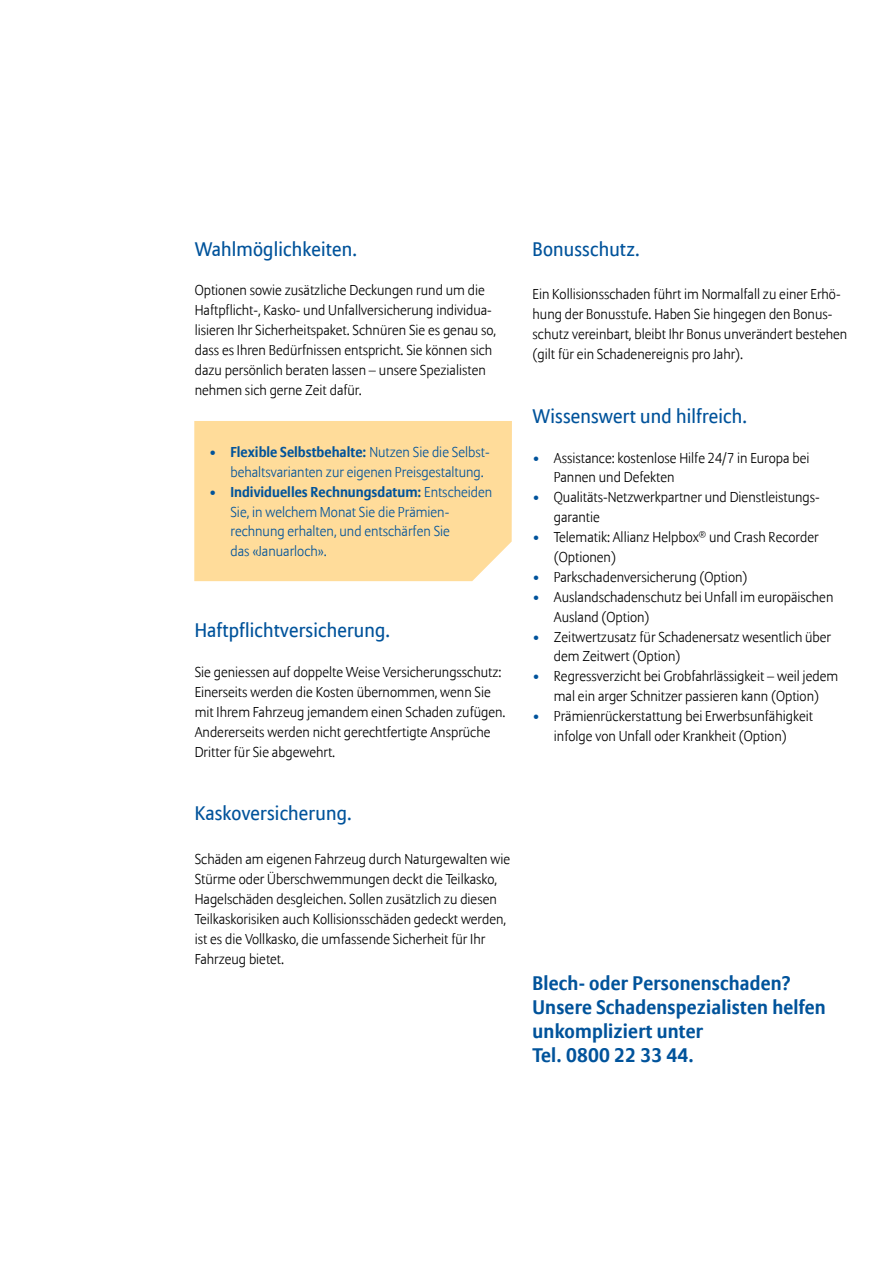
<style>
.page{position:relative;width:893px;height:1263px;background:#fff}
.page>*{position:absolute;margin:0;border:0;box-sizing:border-box;transform-origin:0 0}
.t1{font:19.5px "Allianz Sans";letter-spacing:.01em;color:#00539b}
.t2{font:700 19.5px/24px "Allianz Sans";letter-spacing:.01em;color:#00539b}
.t3{font:300 14.25px/20px "Allianz Sans";color:#000}
.t4{font:300 14.25px/20px "Allianz Sans";color:#00539b}
.s1{font-weight:700}
.s2{color:#00539b}
</style>
<div class="page">
<div style="left:194px;top:421px;width:318px;height:160px;background:#ffdc9a"></div>
<h1 class="t1" style="left:195px;top:237px;width:164px">Wahlmöglichkeiten.</h1>
<p class="t3" style="left:195px;top:281px;width:303px">Optionen sowie zusätzliche Deckungen rund um die Haftpflicht-, Kasko- und Unfallversicherung individua&shy;lisieren Ihr Sicherheitspaket. Schnüren Sie es genau so, dass es Ihren Bedürfnissen entspricht. Sie können sich dazu persönlich beraten lassen – unsere Spezialisten nehmen sich gerne Zeit dafür.</p>
<p class="t4" style="left:230px;top:443px;width:261px;text-indent:-21px">• <span class="s1">Flexible Selbstbehalte:</span> Nutzen Sie die Selbst&shy;behaltsvarianten zur eigenen Preisgestaltung.</p>
<p class="t4" style="left:230px;top:482px;width:263px;text-indent:-21px">• <span class="s1">Individuelles Rechnungsdatum:</span> Entscheiden Sie, in welchem Monat Sie die Prämien&shy;rechnung erhalten, und entschärfen Sie<br>das «Januarloch».</p>
<h1 class="t1" style="left:195px;top:619px;width:197px">Haftpflichtversicherung.</h1>
<p class="t3" style="left:195px;top:663px;width:312px">Sie geniessen auf doppelte Weise Versicherungsschutz:<br>Einerseits werden die Kosten übernommen, wenn Sie mit Ihrem Fahrzeug jemandem einen Schaden zufügen.<br>Andererseits werden nicht gerechtfertigte Ansprüche Dritter für Sie abgewehrt.</p>
<h1 class="t1" style="left:195px;top:802px;width:159px">Kaskoversicherung.</h1>
<p class="t3" style="left:195px;top:850px;width:317px">Schäden am eigenen Fahrzeug durch Naturgewalten wie Stürme oder Überschwemmungen deckt die Teilkasko, Hagelschäden desgleichen. Sollen zusätzlich zu diesen Teilkaskorisiken auch Kollisionsschäden gedeckt werden, ist es die Vollkasko, die umfassende Sicherheit für Ihr Fahrzeug bietet.</p>
<h1 class="t1" style="left:533px;top:237px;width:109px">Bonusschutz.</h1>
<p class="t3" style="left:533px;top:285px;width:316px">Ein Kollisionsschaden führt im Normalfall zu einer Erhö&shy;hung der Bonusstufe. Haben Sie hingegen den Bonus&shy;schutz vereinbart, bleibt Ihr Bonus unverändert bestehen (gilt für ein Schadenereignis pro Jahr).</p>
<h1 class="t1" style="left:533px;top:404px;width:216px">Wissenswert und hilfreich.</h1>
<p class="t3" style="left:554px;top:448px;width:257px;text-indent:-21px"><span class="s2">•</span> Assistance: kostenlose Hilfe 24/7 in Europa bei<br>Pannen und Defekten</p>
<p class="t3" style="left:554px;top:488px;width:267px;text-indent:-21px"><span class="s2">•</span> Qualitäts-Netzwerkpartner und Dienstleistungs&shy;garantie</p>
<p class="t3" style="left:554px;top:528px;width:266px;text-indent:-21px"><span class="s2">•</span> Telematik: Allianz Helpbox<sup>®</sup> und Crash Recorder (Optionen)</p>
<p class="t3" style="left:533px;top:567px;width:216px"><span class="s2">•</span> Parkschadenversicherung (Option)</p>
<p class="t3" style="left:554px;top:587px;width:281px;text-indent:-21px"><span class="s2">•</span> Auslandschadenschutz bei Unfall im europäischen<br>Ausland (Option)</p>
<p class="t3" style="left:554px;top:627px;width:279px;text-indent:-21px"><span class="s2">•</span> Zeitwertzusatz für Schadenersatz wesentlich über dem Zeitwert (Option)</p>
<p class="t3" style="left:533px;top:667px;width:307px;text-align:center"><span class="s2">•</span> Regressverzicht bei Grobfahrlässigkeit – weil jedem mal ein arger Schnitzer passieren kann (Option)</p>
<p class="t3" style="left:533px;top:707px;width:282px;text-align:center"><span class="s2">•</span> Prämienrückerstattung bei Erwerbsunfähigkeit infolge von Unfall oder Krankheit (Option)</p>
<h1 class="t2" style="left:533px;top:972px;width:295px">Blech- oder Personenschaden?<br>Unsere Schadenspezialisten helfen unkompliziert unter<br>Tel. 0800 22 33 44.</h1>
</div>
